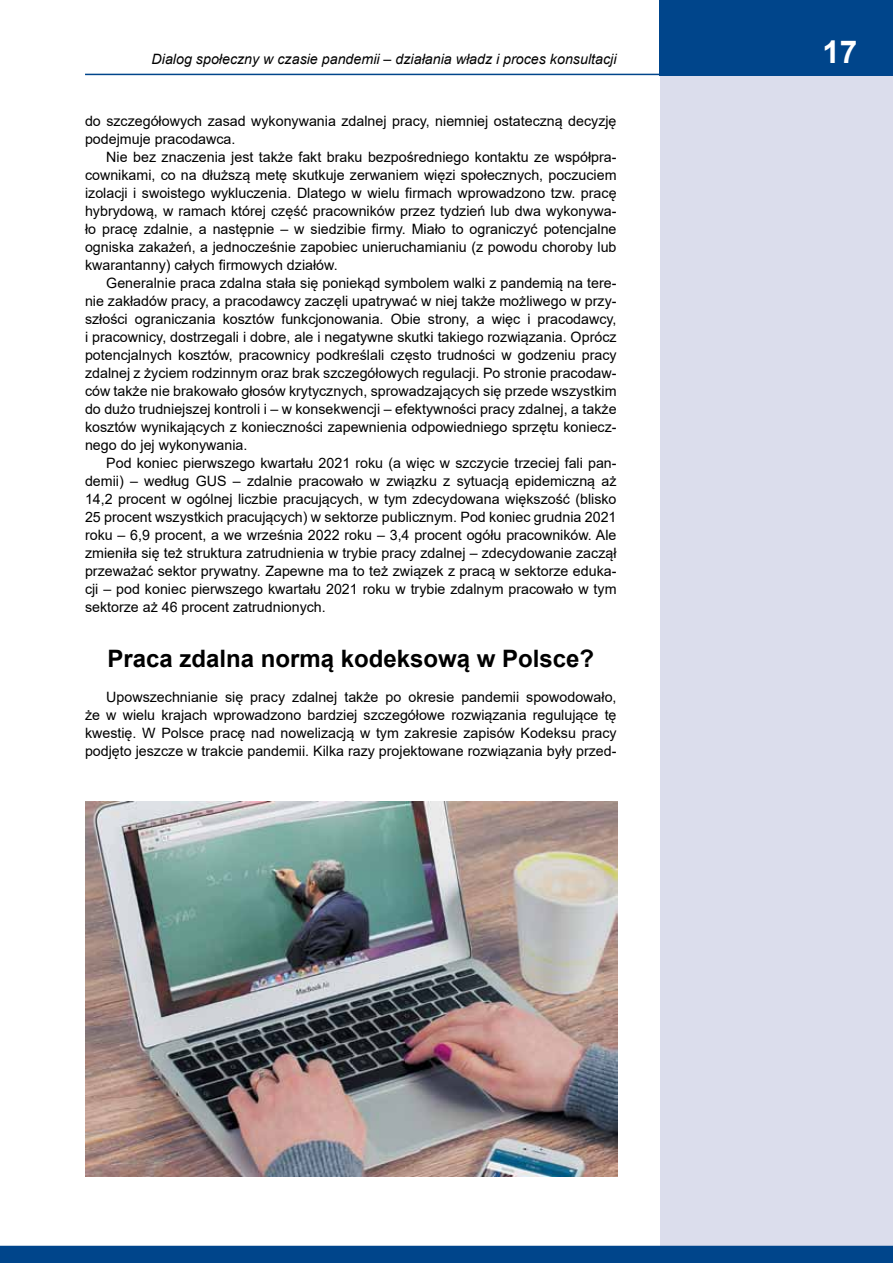
<style>
.page{position:relative;width:893px;height:1263px;background:#fff}
.page>*{position:absolute;margin:0;border:0;box-sizing:border-box;transform-origin:0 0}
.t1{font:700 31.5px "Arial";color:#fff}
.t2{font:700 24px "Arial";color:#000}
.t3{font:14.25px/18px "Arial";color:#000;text-align:justify}
.t4{font:italic 14.25px "Arial";color:#000}
</style>
<div class="page">
<div style="left:660px;top:52px;width:233px;height:1211px;background:#dbddec"></div>
<div style="left:660px;top:0;width:233px;height:75px;background:#00458b"></div>
<hr style="left:85px;top:74px;width:575px;height:1px;background:#00458b">
<div style="left:0;top:1246px;width:893px;height:17px;background:#00458b"></div>
<img style="left:85px;top:801px;width:532px;height:376px">
<p class="t4" style="left:152px;top:50px;width:466px">Dialog społeczny w czasie pandemii – działania władz i proces konsultacji</p>
<p class="t3" style="left:85px;top:112px;width:533px">do szczegółowych zasad wykonywania zdalnej pracy, niemniej ostateczną decyzję podejmuje pracodawca.</p>
<p class="t3" style="left:85px;top:148px;width:533px;text-indent:21px">N ie bez znaczenia jest także fakt braku bezpośredniego kontaktu ze współpra&shy;cownikami, co na dłuższą metę skutkuje zerwaniem więzi społecznych, poczuciem izolacji i swoistego wykluczenia. Dlatego w wielu firmach wprowadzono tzw. pracę hybrydową, w ramach której część pracowników przez tydzień lub dwa wykonywa&shy;ło pracę zdalnie, a następnie – w siedzibie firmy. Miało to ograniczyć potencjalne ogniska zakażeń, a jednocześnie zapobiec unieruchamianiu (z powodu choroby lub kwarantanny) całych firmowych działów.</p>
<p class="t3" style="left:85px;top:274px;width:533px;text-indent:21px">Generalnie praca zdalna stała się poniekąd symbolem walki z pandemią na tere&shy;nie zakładów pracy, a pracodawcy zaczęli upatrywać w niej także możliwego w przy&shy;szłości ograniczania kosztów funkcjonowania. Obie strony, a więc i pracodawcy, i pracownicy, dostrzegali i dobre, ale i negatywne skutki takiego rozwiązania. Oprócz potencjalnych kosztów, pracownicy podkreślali często trudności w godzeniu pracy zdalnej z życiem rodzinnym oraz brak szczegółowych regulacji. Po stronie pracodaw&shy;ców także nie brakowało głosów krytycznych, sprowadzających się przede wszystkim do dużo trudniejszej kontroli i – w konsekwencji – efektywności pracy zdalnej, a także kosztów wynikających z konieczności zapewnienia odpowiedniego sprzętu koniecz&shy;nego do jej wykonywania.</p>
<p class="t3" style="left:85px;top:454px;width:533px;text-indent:21px">Pod koniec pierwszego kwartału 2021 roku (a więc w szczycie trzeciej fali pan&shy;demii) – według GUS – zdalnie pracowało w związku z sytuacją epidemiczną aż 14,2 procent w ogólnej liczbie pracujących, w tym zdecydowana większość (blisko 25 procent wszystkich pracujących) w sektorze publicznym. Pod koniec grudnia 2021 roku – 6,9 procent, a we września 2022 roku – 3,4 procent ogółu pracowników. Ale zmieniła się też struktura zatrudnienia w trybie pracy zdalnej – zdecydowanie zaczął przeważać sektor prywatny. Zapewne ma to też związek z pracą w sektorze eduka&shy;cji – pod koniec pierwszego kwartału 2021 roku w trybie zdalnym pracowało w tym sektorze aż 46 procent zatrudnionych.</p>
<h2 class="t2" style="left:107px;top:642px;width:488px">Praca zdalna normą kodeksową w Polsce?</h2>
<p class="t3" style="left:85px;top:688px;width:533px;text-indent:21px">U powszechnianie się pracy zdalnej także po okresie pandemii spowodowało, że w wielu krajach wprowadzono bardziej szczegółowe rozwiązania regulujące tę kwestię. W Polsce pracę nad nowelizacją w tym zakresie zapisów Kodeksu pracy podjęto jeszcze w trakcie pandemii. Kilka razy projektowane rozwiązania były przed-</p>
<h1 class="t1" style="left:822px;top:30px;width:37px">17</h1>
</div>
